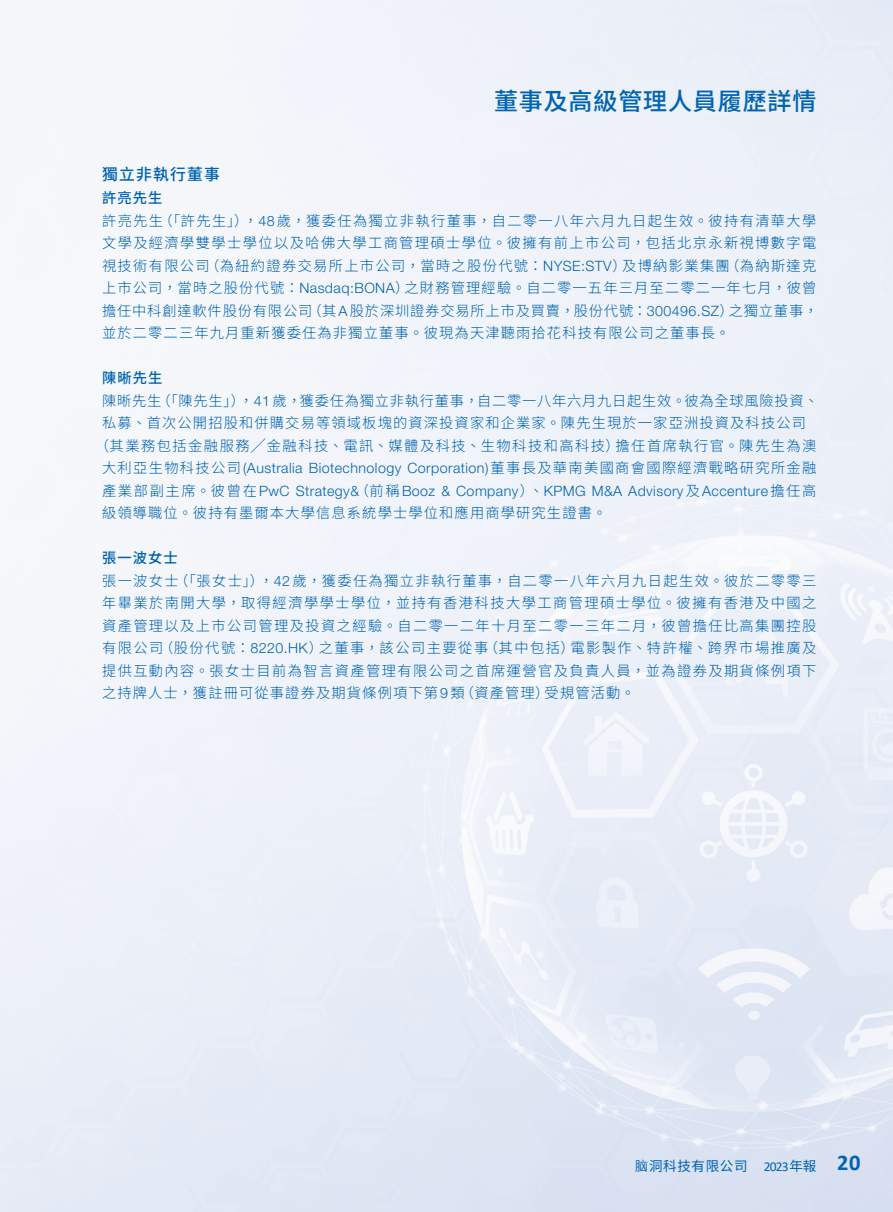
<style>
.page{position:relative;width:893px;height:1212px;background:#fff}
.page>*{position:absolute;margin:0;border:0;box-sizing:border-box;transform-origin:0 0}
.t1{font:500 24px "Noto Sans HK";letter-spacing:.035em;color:#0164b1}
.t2{font:500 15.75px "Noto Sans HK";color:#0164b1}
.t3{font:300 14.25px/22.5px "Noto Sans HK";letter-spacing:.095em;color:#0164b1}
.t4{font:300 14.25px/22.5px "Helvetica Neue LT Std";letter-spacing:.03em;color:#0164b1}
.t5{font:300 14.25px "Noto Sans HK";letter-spacing:.05em;color:#0164b1}
.t6{font:500 14.25px "Noto Sans HK";color:#0164b1}
.t7{font:13.5px "Noto Sans HK";letter-spacing:.05em;color:#0164b1}
.s1{font-weight:500}
.s2{font-family:"Helvetica Neue LT Std"}
.s3{font-family:"Noto Sans HK"}
.s4{font-family:"M Hei HKS Medium E Ten B5 H"}
.s5{font-family:"Calibri"}
.s6{font-family:"Calibri";font-weight:700;font-size:22.5px}
</style>
<div class="page">
<h1 class="t1" style="left:494px;top:82px;width:324px">董事及⾼級管理⼈員履歷詳情</h1>
<p class="t2" style="left:102px;top:161px;width:119px">獨⽴⾮執⾏董事</p>
<p class="t3" style="left:102px;top:186px;width:717px"><span class="s1">許亮先⽣<br></span>許亮先⽣（「許先⽣」），<span class="s2">48</span>歲，獲委任為獨⽴⾮執⾏董事，⾃⼆零⼀⼋年六⽉九⽇起⽣效。彼持有清華⼤學⽂學及經濟學雙學⼠學位以及哈佛⼤學⼯商管理碩⼠學位。彼擁有前上市公司，包括北京永新視博數字電視技術有限公司（為紐約證券交易所上市公司，當時之股份代號：<span class="s2">NYSE:STV</span>）及博納影業集團（為納斯達克上市公司，當時之股份代號：<span class="s2">Nasdaq:BONA</span>）之財務管理經驗。⾃⼆零⼀五年三⽉⾄⼆零⼆⼀年七⽉，彼曾擔任中科創達軟件股份有限公司（其<span class="s2">A</span>股於深圳證券交易所上市及買賣，股份代號：<span class="s2">300496.SZ</span>）之獨⽴董事，並於⼆零⼆三年九⽉重新獲委任為⾮獨⽴董事。彼現為天津聽⾬拾花科技有限公司之董事⻑。</p>
<p class="t6" style="left:102px;top:366px;width:62px">陳晰先⽣</p>
<p class="t5" style="left:102px;top:389px;width:718px">陳晰先⽣（「陳先⽣」），<span class="s2">41</span>歲，獲委任為獨⽴⾮執⾏董事，⾃⼆零⼀⼋年六⽉九⽇起⽣效。彼為全球⾵險投資、</p>
<p class="t3" style="left:102px;top:411px;width:705px">私募、⾸次公開招股和併購交易等領域板塊的資深投資家和企業家。陳先⽣現於⼀家亞洲投資及科技公司</p>
<p class="t3" style="left:95px;top:433px;width:723px">（其業務包括⾦融服務╱⾦融科技、電訊、媒體及科技、⽣物科技和⾼科技）擔任⾸席執⾏官。陳先⽣為澳</p>
<p class="t4" style="left:102px;top:458px;width:716px"><span class="s3">⼤利亞⽣物科技公司</span>(Australia Biotechnology Corporation)<span class="s3">董事⻑及華南美國商會國際經濟戰略研究所⾦融產業部副主席。彼曾在</span>PwC Strategy&amp;<span class="s3">（前稱</span>Booz &amp; Company<span class="s3">）、</span>KPMG M&amp;A Advisory<span class="s3">及</span>Accenture<span class="s3">擔任⾼</span></p>
<p class="t3" style="left:102px;top:501px;width:506px">級領導職位。彼持有墨爾本⼤學信息系統學⼠學位和應⽤商學研究⽣證書。</p>
<p class="t3" style="left:102px;top:546px;width:716px"><span class="s1">張⼀波⼥⼠<br></span>張⼀波⼥⼠（「張⼥⼠」），<span class="s2">42</span>歲，獲委任為獨⽴⾮執⾏董事，⾃⼆零⼀⼋年六⽉九⽇起⽣效。彼於⼆零零三年畢業於南開⼤學，取得經濟學學⼠學位，並持有⾹港科技⼤學⼯商管理碩⼠學位。彼擁有⾹港及中國之資產管理以及上市公司管理及投資之經驗。⾃⼆零⼀⼆年⼗⽉⾄⼆零⼀三年⼆⽉，彼曾擔任⽐⾼集團控股有限公司（股份代號：<span class="s2">8220.HK</span>）之董事，該公司主要從事（其中包括）電影製作、特許權、跨界市場推廣及提供互動內容。張⼥⼠⽬前為智⾔資產管理有限公司之⾸席運營官及負責⼈員，並為證券及期貨條例項下之持牌⼈⼠，獲註冊可從事證券及期貨條例項下第<span class="s2">9</span>類（資產管理）受規管活動。</p>
<p class="t7" style="left:635px;top:1155px;width:227px"><span class="s4">腦</span>洞科技有限公司 <span class="s5">2023</span>年報 <span class="s6">20</span></p>
</div>
